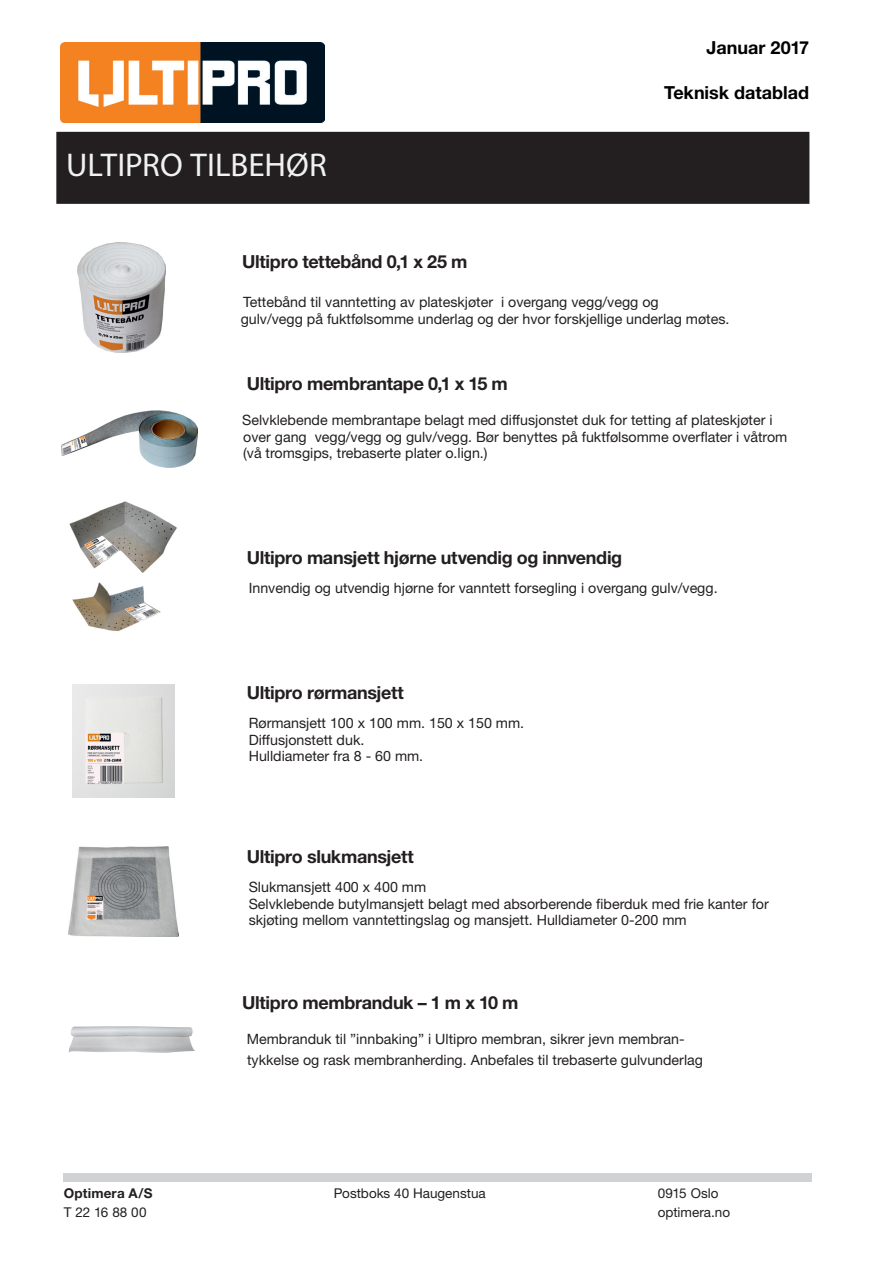
<style>
.page{position:relative;width:893px;height:1263px;background:#fff}
.page>*{position:absolute;margin:0;border:0;box-sizing:border-box;transform-origin:0 0}
.t1{font:33px "Myriad Pro";color:#f0f1f2}
.t2{font:700 18px "Helvetica Neue";letter-spacing:-.02em;color:#231f20}
.t3{font:700 18px "Helvetica Neue";letter-spacing:-.005em;color:#000}
.t4{font:14.25px/16.5px "Helvetica Neue";color:#231f20}
.t5{font:13.5px "Helvetica Neue";color:#231f20}
.t6{font:700 13.5px "Helvetica Neue";letter-spacing:.01em;color:#231f20}
</style>
<div class="page">
<img style="left:61px;top:43px;width:263px;height:79px">
<div style="left:64px;top:1174px;width:748px;height:8px;background:#d1d2d4"></div>
<img style="left:69px;top:1026px;width:126px;height:27px">
<img style="left:69px;top:501px;width:108px;height:72px">
<img style="left:72px;top:582px;width:89px;height:49px">
<img style="left:72px;top:685px;width:102px;height:113px">
<img style="left:68px;top:846px;width:110px;height:90px">
<img style="left:62px;top:410px;width:135px;height:58px">
<img style="left:78px;top:242px;width:88px;height:111px">
<div style="left:57px;top:133px;width:752px;height:70px;background:#231f20"></div>
<div style="left:56px;top:132px;width:753px;height:72px;border:2px solid #231f20"></div>
<h1 class="t1" style="left:66px;top:145px;width:262px">ULTIPRO TILBEHØR</h1>
<p class="t3" style="left:707px;top:36px;width:104px">Januar 2017</p>
<p class="t3" style="left:664px;top:81px;width:146px">Teknisk datablad</p>
<p class="t2" style="left:242px;top:251px;width:227px">Ultipro tettebånd 0,1 x 25 m</p>
<p class="t4" style="left:241px;top:294px;width:490px">Tettebånd til vanntetting av plateskjøter i overgang vegg/vegg og<br>gulv/vegg på fuktfølsomme underlag og der hvor forskjellige underlag møtes.</p>
<p class="t2" style="left:247px;top:373px;width:263px">Ultipro membrantape 0,1 x 15 m</p>
<p class="t4" style="left:242px;top:412px;width:547px">Selvklebende membrantape belagt med diffusjonstet duk for tetting af plateskjøter i over gang vegg/vegg og gulv/vegg. Bør benyttes på fuktfølsomme overflater i våtrom (vå tromsgips, trebaserte plater o.lign.)</p>
<p class="t2" style="left:247px;top:547px;width:377px">Ultipro mansjett hjørne utvendig og innvendig</p>
<p class="t4" style="left:249px;top:580px;width:470px">Innvendig og utvendig hjørne for vanntett forsegling i overgang gulv/vegg.</p>
<p class="t2" style="left:247px;top:682px;width:159px">Ultipro rørmansjett</p>
<p class="t4" style="left:249px;top:715px;width:277px">Rørmansjett 100 x 100 mm. 150 x 150 mm.<br>Diffusjonstett duk.<br>Hulldiameter fra 8 - 60 mm.</p>
<p class="t2" style="left:247px;top:845px;width:169px">Ultipro slukmansjett</p>
<p class="t4" style="left:249px;top:879px;width:522px">Slukmansjett 400 x 400 mm<br>Selvklebende butylmansjett belagt med absorberende fiberduk med frie kanter for skjøting mellom vanntettingslag og mansjett. Hulldiameter 0-200 mm</p>
<p class="t2" style="left:444px;top:920px;width:39px">Salg</p>
<p class="t2" style="left:242px;top:991px;width:278px">Ultipro membranduk – 1 m x 10 m</p>
<p class="t4" style="left:247px;top:1028px;width:458px;line-height:20.7px">Membranduk til ”innbaking” i Ultipro membran, sikrer jevn membran&shy;tykkelse og rask membranherding. Anbefales til trebaserte gulvunderlag</p>
<p class="t6" style="left:64px;top:1185px;width:90px">Optimera A/S</p>
<p class="t5" style="left:334px;top:1185px;width:153px">Postboks 40 Haugenstua</p>
<p class="t5" style="left:658px;top:1185px;width:62px">0915 Oslo</p>
<p class="t5" style="left:64px;top:1204px;width:84px">T 22 16 88 00</p>
<p class="t5" style="left:658px;top:1204px;width:74px">optimera.no</p>
</div>
